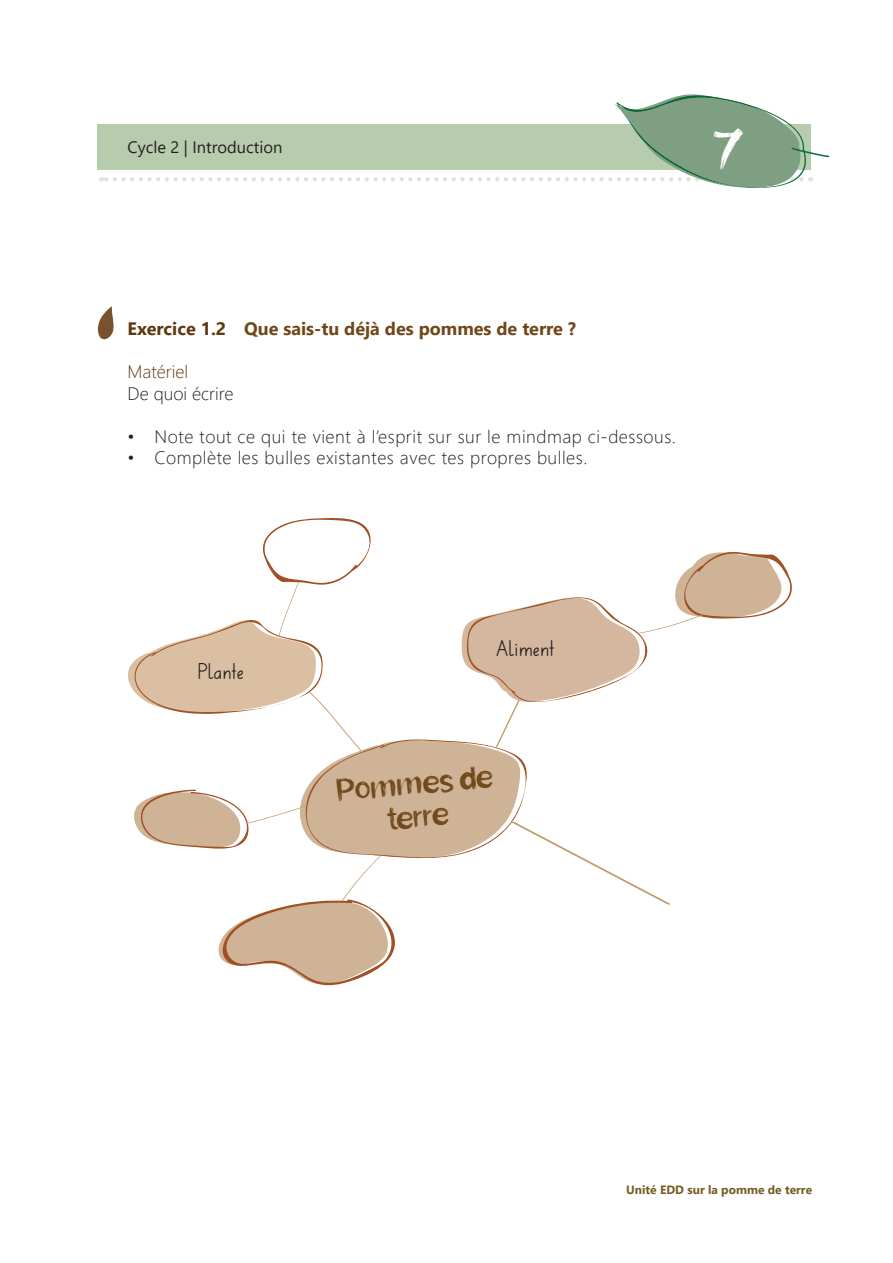
<style>
.page{position:relative;width:893px;height:1263px;background:#fff}
.page>*{position:absolute;margin:0;border:0;box-sizing:border-box;transform-origin:0 0}
.t1{font:48px "Sanstuy Brush";color:#fff}
.t2{font:27px/33px "Sanstuy Brush";color:#70491c;text-align:center}
.t3{font:24px "DCH Basisschrift";color:#231f20}
.t4{font:300 18px "Segoe UI";letter-spacing:.03em;color:#231f20}
.t5{font:700 18px "Segoe UI";color:#6f4719}
.t6{font:300 18px "Segoe UI";color:#231f20}
.t7{font:300 18px "Segoe UI";color:#603711}
.t8{font:16.5px "Segoe UI";color:#231f20}
.t9{font:700 12px "Segoe UI";color:#755b24}
.s1{color:#603711}
</style>
<div class="page">
<svg style="left:101px;top:94px;width:729px;height:94px"></svg>
<svg style="left:128px;top:518px;width:664px;height:468px"></svg>
<svg style="left:98px;top:306px;width:16px;height:33px"></svg>
<p class="t8" style="left:128px;top:131px;width:156px">Cycle 2 | Introduction</p>
<h1 class="t1" style="left:713px;top:114px;width:31px">7</h1>
<p class="t5" style="left:128px;top:311px;width:450px"><span class="s1">Exercice 1.2</span> Que sais-tu déjà des pommes de terre ?</p>
<p class="t7" style="left:128px;top:355px;width:62px">Matériel</p>
<p class="t6" style="left:128px;top:376px;width:107px">De quoi écrire</p>
<p class="t4" style="left:128px;top:419px;width:550px">• Note tout ce qui te vient à l’esprit sur sur le mindmap ci-dessous.</p>
<p class="t4" style="left:128px;top:441px;width:461px">• Complète les bulles existantes avec tes propres bulles.</p>
<h3 class="t3" style="left:197px;top:657px;width:48px">Plante</h3>
<h3 class="t3" style="left:496px;top:634px;width:60px">Aliment</h3>
<h2 class="t2" style="left:336px;top:773px;width:158px;rotate:-5deg">Pommes de terre</h2>
<p class="t9" style="left:626px;top:1179px;width:187px">Unité EDD sur la pomme de terre</p>
</div>
